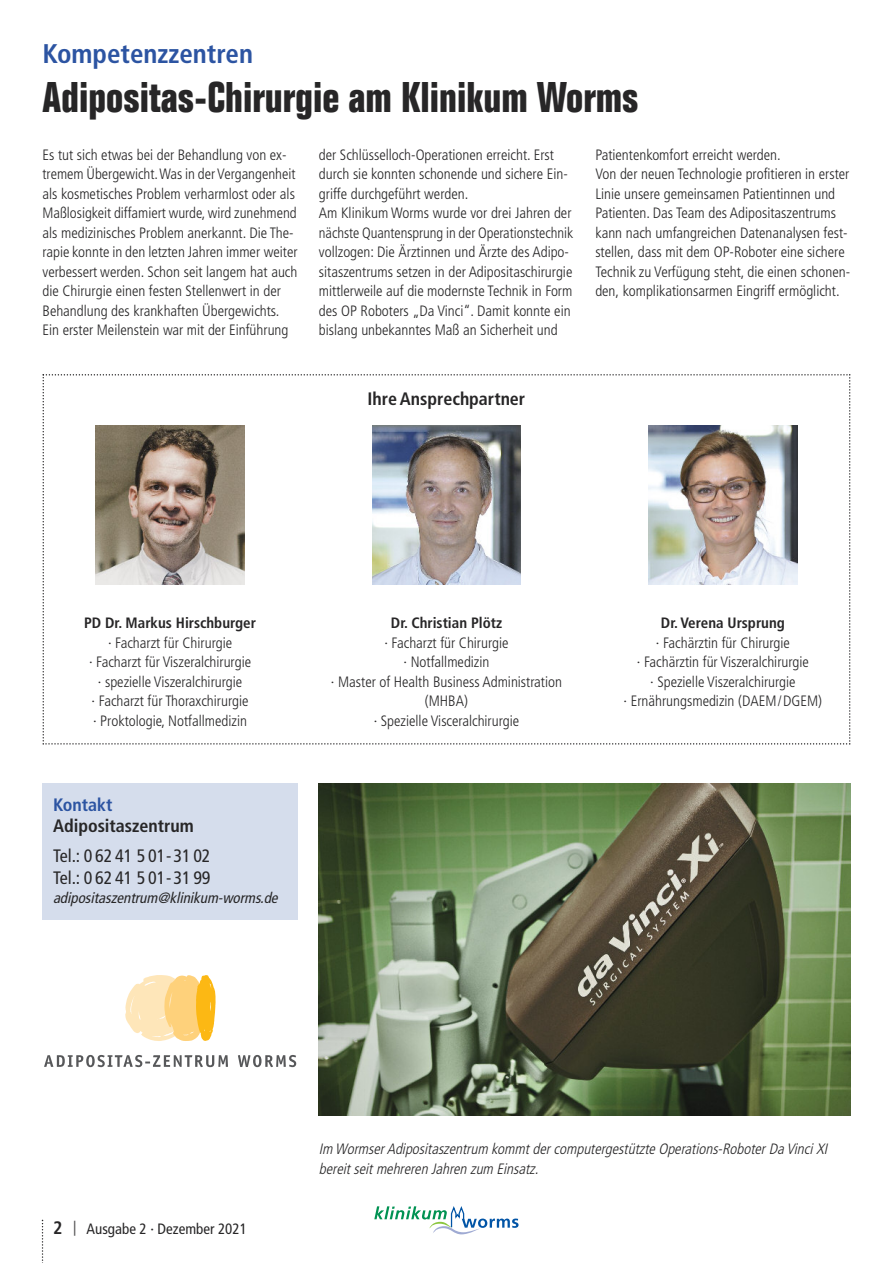
<style>
.page{position:relative;width:893px;height:1263px;background:#fff}
.page>*{position:absolute;margin:0;border:0;box-sizing:border-box;transform-origin:0 0}
.t1{font:700 condensed 42px "Folio Std";color:#272627}
.t2{font:700 condensed 27px "Frutiger";color:#2c54a2}
.t3{font:700 condensed 18px "Frutiger";color:#272627}
.t4{font:condensed 18px/21.6px "Frutiger";color:#272627}
.t5{font:700 condensed 18px "Frutiger";color:#2c54a2}
.t6{font:300 condensed 15px/19.5px "Frutiger";color:#272627}
.t7{font:italic 300 condensed 15px/19.5px "Frutiger";color:#272627}
.t8{font:700 condensed 15px "Frutiger";color:#272627}
.t9{font:italic condensed 15px "Frutiger";color:#272627}
.t10{font:condensed 15px "Frutiger";color:#272627}
.s1{font-weight:700;font-size:18px}
.s2{color:#525152}
</style>
<div class="page">
<svg style="left:44px;top:1055px;width:184px;height:12px"></svg>
<svg style="left:238px;top:1055px;width:58px;height:12px"></svg>
<svg style="left:125px;top:975px;width:91px;height:66px;background:#fddb95"></svg>
<svg style="left:43px;top:374px;width:807px;height:371px"></svg>
<img style="left:372px;top:425px;width:149px;height:159px">
<img style="left:96px;top:425px;width:148px;height:159px">
<img style="left:648px;top:425px;width:149px;height:159px">
<svg style="left:374px;top:1206px;width:145px;height:28px"></svg>
<svg style="left:42px;top:1220px;width:1px;height:43px"></svg>
<div style="left:43px;top:784px;width:255px;height:136px;background:#d5ddec"></div>
<img style="left:319px;top:784px;width:531px;height:331px">
<h2 class="t2" style="left:43px;top:43px;width:212px">Kompetenzzentren</h2>
<h1 class="t1" style="left:43px;top:82px;width:598px">Adipositas-Chirurgie am Klinikum Worms</h1>
<p class="t6" style="left:43px;top:146px;width:257px">Es tut sich etwas bei der Behandlung von ex&shy;tremem Übergewicht.Was in der Vergangenheit als kosmetisches Problem verharmlost oder als Maßlosigkeit diffamiert wurde,wird zunehmend als medizinisches Problem anerkannt. Die The&shy;rapie konnte in den letzten Jahren immer weiter verbessert werden. Schon seit langem hat auch die Chirurgie einen festen Stellenwert in der Behandlung des krankhaften Übergewichts.<br>Ein erster Meilenstein war mit der Einführung</p>
<p class="t6" style="left:319px;top:146px;width:256px">der Schlüsselloch-Operationen erreicht. Erst durch sie konnten schonende und sichere Ein&shy;griffe durchgeführt werden.<br>Am Klinikum Worms wurde vor drei Jahren der nächste Quantensprung in der Operationstechnik vollzogen: Die Ärztinnen und Ärzte des Adipo&shy;sitaszentrums setzen in der Adipositaschirurgie mittlerweile auf die modernste Technik in Form des OP Roboters „Da Vinci“. Damit konnte ein bislang unbekanntes Maß an Sicherheit und</p>
<p class="t6" style="left:595px;top:146px;width:256px">Patientenkomfort erreicht werden.<br>Von der neuen Technologie profitieren in erster Linie unsere gemeinsamen Patientinnen und Patienten. Das Team des Adipositaszentrums kann nach umfangreichen Datenanalysen fest&shy;stellen, dass mit dem OP-Roboter eine sichere Technik zu Verfügung steht, die einen schonen&shy;den, komplikationsarmen Eingriff ermöglicht.</p>
<p class="t3" style="left:368px;top:391px;width:159px">Ihre Ansprechpartner</p>
<p class="t8" style="left:84px;top:617px;width:173px">PD Dr. Markus Hirschburger</p>
<p class="t6" style="left:89px;top:634px;width:164px;text-align:center">· Facharzt für Chirurgie<br>· Facharzt für Viszeralchirurgie · spezielle Viszeralchirurgie<br>· Facharzt für Thoraxchirurgie · Proktologie, Notfallmedizin</p>
<p class="t5" style="left:53px;top:797px;width:61px">Kontakt</p>
<p class="t3" style="left:53px;top:819px;width:142px">Adipositaszentrum</p>
<p class="t4" style="left:53px;top:847px;width:159px">Tel.: 0 62 41 5 01-31 02<br>Tel.: 0 62 41 5 01-31 99</p>
<p class="t9" style="left:53px;top:892px;width:229px">adipositaszentrum@klinikum-worms.de</p>
<p class="t8" style="left:391px;top:617px;width:113px">Dr. Christian Plötz</p>
<p class="t6" style="left:331px;top:634px;width:233px;text-align:center">· Facharzt für Chirurgie<br>· Notfallmedizin<br>· Master of Health Business Administration (MHBA)<br>· Spezielle Visceralchirurgie</p>
<p class="t8" style="left:661px;top:617px;width:126px">Dr. Verena Ursprung</p>
<p class="t6" style="left:624px;top:634px;width:200px;text-align:center">· Fachärztin für Chirurgie<br>· Fachärztin für Viszeralchirurgie<br>· Spezielle Viszeralchirurgie<br>· Ernährungsmedizin (DAEM/DGEM)</p>
<p class="t10" style="left:53px;top:1223px;width:195px"><span class="s1">2</span> <span class="s2">|</span> Ausgabe 2 · Dezember 2021</p>
<p class="t7" style="left:319px;top:1140px;width:513px">Im Wormser Adipositaszentrum kommt der computergestützte Operations-Roboter Da Vinci XI bereit seit mehreren Jahren zum Einsatz.</p>
</div>
